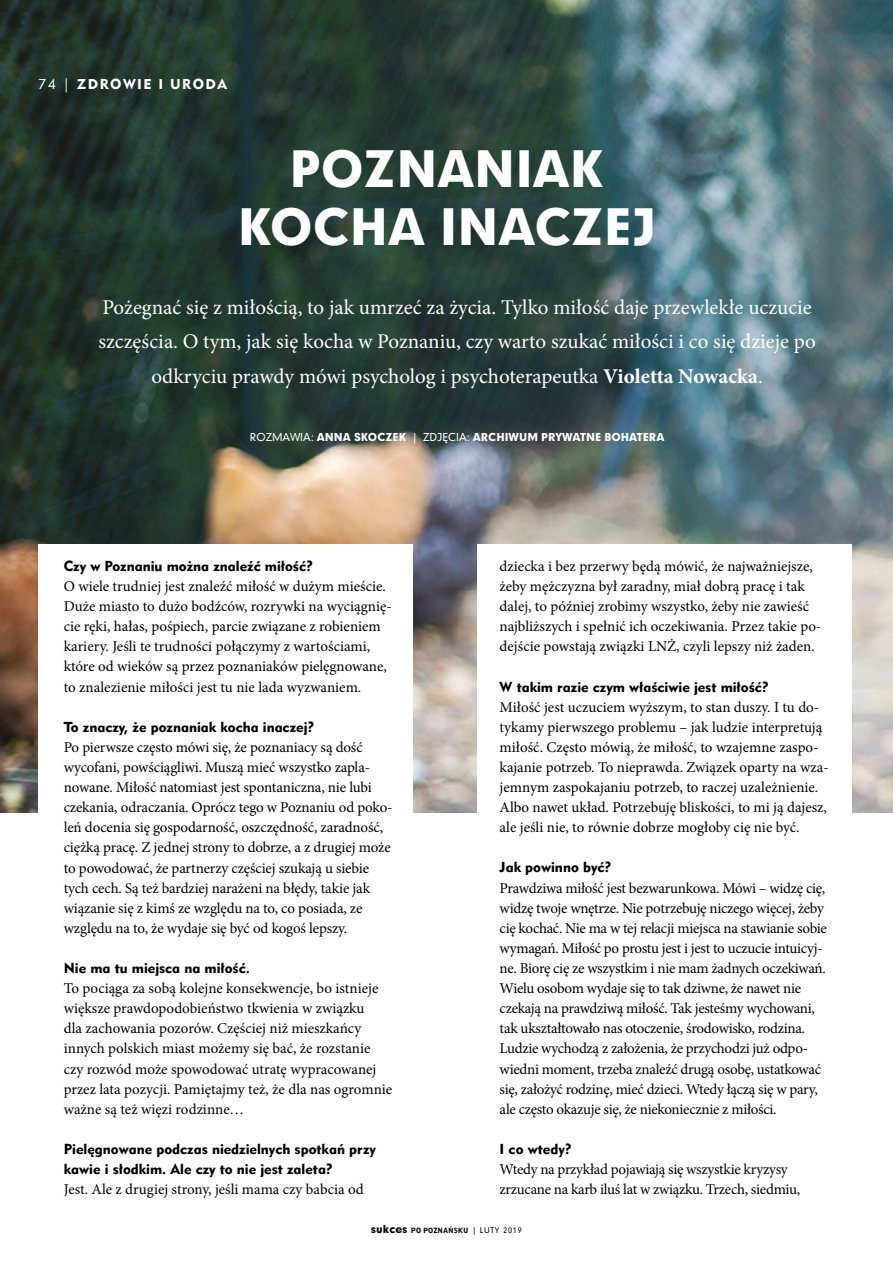
<style>
.page{position:relative;width:893px;height:1263px;background:#fff}
.page>*{position:absolute;margin:0;border:0;box-sizing:border-box;transform-origin:0 0}
.t1{font:48px/58.5px "Geometric 706 Blk EU";color:#fff;text-align:center}
.t2{font:21px/34.5px "Minion Pro";color:#fff;text-align:center}
.t3{font:15px/20.1px "Minion Pro";letter-spacing:-.01em;color:#000}
.t4{font:14.4px/20.1px "Geometric 415 Blk EU";color:#000}
.t5{font:14.25px "Geometric 415 Blk EU";letter-spacing:.1em;color:#fff}
.t6{font:10.5px "Geometric 706 Blk EU";color:#fff}
.t7{font:6.75px "Geometr 212 Hv Cn EU";color:#000}
.s1{font-family:"Geometric 415 Lt EU"}
.s2{font-weight:700}
.s3{font-family:"Geometric 706 Md EU"}
.s4{font-family:"Geometric 706 Blk EU";font-size:10.5px}
.s5{font-family:"Geometric 706 Md EU";font-size:7.5px}
</style>
<div class="page">
<img style="left:0;top:0;width:893px;height:812px">
<div style="left:38px;top:544px;width:374px;height:288px;background:#fff"></div>
<div style="left:477px;top:544px;width:374px;height:288px;background:#fff"></div>
<p class="t5" style="left:38px;top:75px;width:190px"><span class="s1">74 |</span> ZDROWIE I URODA</p>
<h1 class="t1" style="left:238px;top:140px;width:419px">POZNANIAK<br>KOCHA INACZEJ</h1>
<p class="t2" style="left:98px;top:290px;width:719px">Pożegnać się z miłością, to jak umrzeć za życia. Tylko miłość daje przewlekłe uczucie szczęścia. O tym, jak się kocha w Poznaniu, czy warto szukać miłości i co się dzieje po odkryciu prawdy mówi psycholog i psychoterapeutka <span class="s2">Violetta Nowacka</span>.</p>
<p class="t6" style="left:250px;top:430px;width:416px"><span class="s3">ROZMAWIA:</span> ANNA SKOCZEK <span class="s3">| ZDJĘCIA:</span> ARCHIWUM PRYWATNE BOHATERA</p>
<p class="t4" style="left:64px;top:556px;width:251px">Czy w Poznaniu można znaleźć miłość?</p>
<p class="t3" style="left:64px;top:576px;width:330px">O wiele trudniej jest znaleźć miłość w dużym mieście.<br>Duże miasto to dużo bodźców, rozrywki na wyciągnię&shy;cie ręki, hałas, pośpiech, parcie związane z robieniem kariery. Jeśli te trudności połączymy z wartościami, które od wieków są przez poznaniaków pielęgnowane, to znalezienie miłości jest tu nie lada wyzwaniem.</p>
<p class="t4" style="left:64px;top:717px;width:252px">To znaczy, że poznaniak kocha inaczej?</p>
<p class="t3" style="left:64px;top:737px;width:330px">Po pierwsze często mówi się, że poznaniacy są dość wycofani, powściągliwi. Muszą mieć wszystko zapla&shy;nowane. Miłość natomiast jest spontaniczna, nie lubi czekania, odraczania. Oprócz tego w Poznaniu od poko&shy;leń docenia się gospodarność, oszczędność, zaradność, ciężką pracę. Z jednej strony to dobrze, a z drugiej może to powodować, że partnerzy częściej szukają u siebie tych cech. Są też bardziej narażeni na błędy, takie jak wiązanie się z kimś ze względu na to, co posiada, ze względu na to, że wydaje się być od kogoś lepszy.</p>
<p class="t4" style="left:64px;top:958px;width:188px">Nie ma tu miejsca na miłość.</p>
<p class="t3" style="left:64px;top:978px;width:330px">To pociąga za sobą kolejne konsekwencje, bo istnieje większe prawdopodobieństwo tkwienia w związku<br>dla zachowania pozorów. Częściej niż mieszkańcy innych polskich miast możemy się bać, że rozstanie czy rozwód może spowodować utratę wypracowanej przez lata pozycji. Pamiętajmy też, że dla nas ogromnie ważne są też więzi rodzinne…</p>
<p class="t4" style="left:64px;top:1139px;width:314px">Pielęgnowane podczas niedzielnych spotkań przy kawie i słodkim. Ale czy to nie jest zaleta?</p>
<p class="t3" style="left:64px;top:1179px;width:302px">Jest. Ale z drugiej strony, jeśli mama czy babcia od</p>
<p class="t3" style="left:500px;top:556px;width:323px">dziecka i bez przerwy będą mówić, że najważniejsze, żeby mężczyzna był zaradny, miał dobrą pracę i tak dalej, to później zrobimy wszystko, żeby nie zawieść najbliższych i spełnić ich oczekiwania. Przez takie po&shy;dejście powstają związki LNŻ, czyli lepszy niż żaden.</p>
<p class="t4" style="left:500px;top:677px;width:271px">W takim razie czym właściwie jest miłość?</p>
<p class="t3" style="left:500px;top:697px;width:331px">Miłość jest uczuciem wyższym, to stan duszy. I tu do&shy;tykamy pierwszego problemu – jak ludzie interpretują miłość. Często mówią, że miłość, to wzajemne zaspo&shy;kajanie potrzeb. To nieprawda. Związek oparty na wza&shy;jemnym zaspokajaniu potrzeb, to raczej uzależnienie.<br>Albo nawet układ. Potrzebuję bliskości, to mi ją dajesz, ale jeśli nie, to równie dobrze mogłoby cię nie być.</p>
<p class="t4" style="left:500px;top:858px;width:113px">Jak powinno być?</p>
<p class="t3" style="left:500px;top:878px;width:329px">Prawdziwa miłość jest bezwarunkowa. Mówi – widzę cię, widzę twoje wnętrze. Nie potrzebuję niczego więcej, żeby cię kochać. Nie ma w tej relacji miejsca na stawianie sobie wymagań. Miłość po prostu jest i jest to uczucie intuicyj&shy;ne. Biorę cię ze wszystkim i nie mam żadnych oczekiwań.<br>Wielu osobom wydaje się to tak dziwne, że nawet nie czekają na prawdziwą miłość. Tak jesteśmy wychowani, tak ukształtowało nas otoczenie, środowisko, rodzina.<br>Ludzie wychodzą z założenia, że przychodzi już odpo&shy;wiedni moment, trzeba znaleźć drugą osobę, ustatkować się, założyć rodzinę, mieć dzieci. Wtedy łączą się w pary, ale często okazuje się, że niekoniecznie z miłości.</p>
<p class="t4" style="left:500px;top:1139px;width:74px">I co wtedy?</p>
<p class="t3" style="left:500px;top:1159px;width:302px">Wtedy na przykład pojawiają się wszystkie kryzysy zrzucane na karb iluś lat w związku. Trzech, siedmiu,</p>
<p class="t7" style="left:371px;top:1226px;width:153px"><span class="s4">sukces</span> PO POZNAŃSKU <span class="s5">| LUTY 2019</span></p>
</div>
